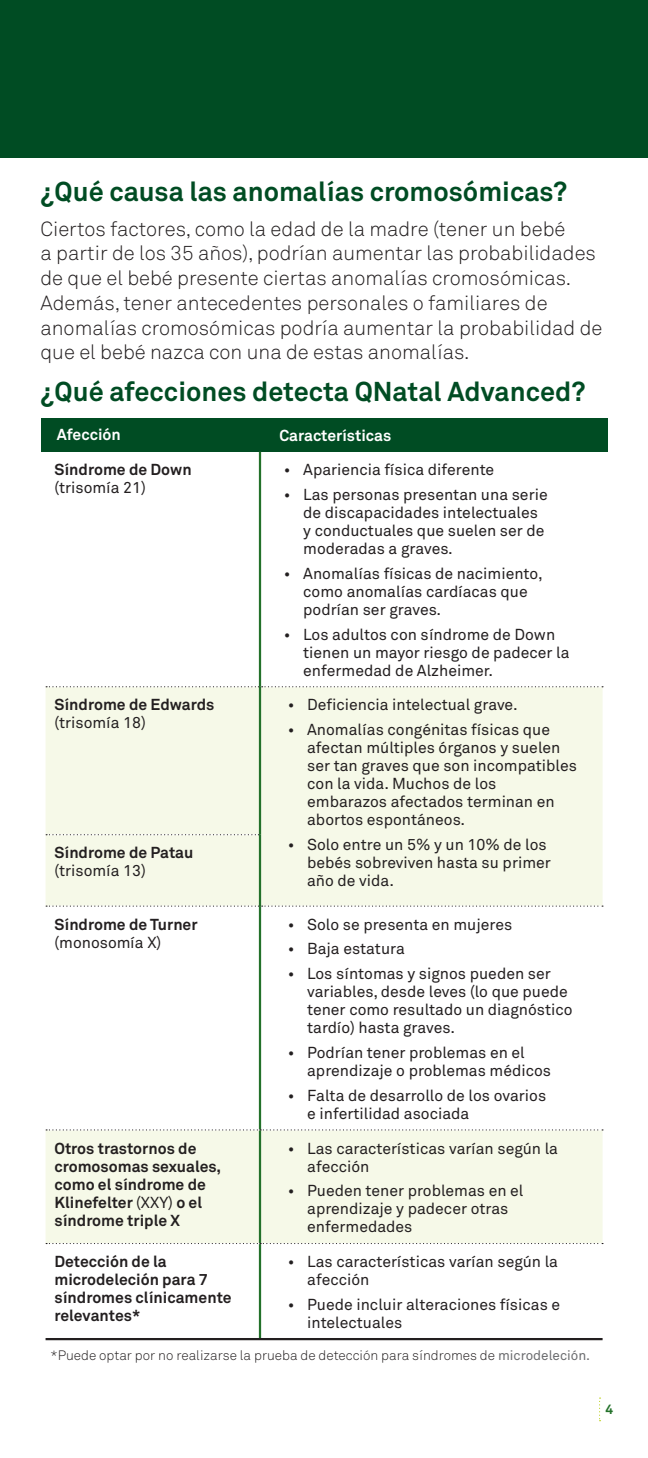
<style>
.page{position:relative;width:648px;height:1458px;background:#fff}
.page>*{position:absolute;margin:0;border:0;box-sizing:border-box;transform-origin:0 0}
.t1{font:700 27px "Akkurat Pro";color:#004c23}
.t2{font:300 20.25px/24.8px "Akkurat Pro";color:#231f20}
.t3{font:15.75px/18px "Akkurat Pro";color:#231f20}
.t4{font:700 15.75px/18px "Akkurat Pro";color:#231f20}
.t5{font:700 15.75px "Akkurat Pro";color:#fff}
.t6{font:300 13.5px "Akkurat Pro";color:#231f20}
.t7{font:700 13.5px "Akkurat Pro";color:#23712a}
.s1{font-weight:400}
.s2{font-weight:400;color:#6c6d70}
</style>
<div class="page">
<div style="left:41px;top:418px;width:567px;height:34px;background:#004c23"></div>
<div style="left:0;top:0;width:648px;height:157px;background:#004c23"></div>
<svg style="left:46px;top:687px;width:557px;height:556px;fill:#f6f9e8"></svg>
<svg style="left:46px;top:686px;width:557px;height:1px"></svg>
<svg style="left:46px;top:834px;width:213px;height:1px"></svg>
<svg style="left:46px;top:906px;width:557px;height:1px"></svg>
<hr style="left:259px;top:452px;width:2px;height:235px;background:#23712a">
<hr style="left:259px;top:687px;width:2px;height:148px;background:#23712a">
<hr style="left:259px;top:835px;width:2px;height:71px;background:#23712a">
<hr style="left:259px;top:906px;width:2px;height:223px;background:#23712a">
<hr style="left:259px;top:1244px;width:2px;height:94px;background:#23712a">
<hr style="left:46px;top:1338px;width:214px;height:2px;background:#231f20">
<hr style="left:260px;top:1338px;width:343px;height:2px;background:#231f20">
<svg style="left:46px;top:1129px;width:557px;height:1px"></svg>
<hr style="left:259px;top:1130px;width:2px;height:113px;background:#23712a">
<svg style="left:46px;top:1243px;width:557px;height:1px"></svg>
<svg style="left:599px;top:1398px;width:2px;height:23px"></svg>
<h1 class="t1" style="left:40px;top:175px;width:528px">¿Qué causa las anomalías cromosómicas?</h1>
<p class="t2" style="left:40px;top:216px;width:564px">Ciertos factores, como la edad de la madre (tener un bebé<br>a partir de los 35 años), podrían aumentar las probabilidades de que el bebé presente ciertas anomalías cromosómicas.<br>Además, tener antecedentes personales o familiares de anomalías cromosómicas podría aumentar la probabilidad de que el bebé nazca con una de estas anomalías.</p>
<h1 class="t1" style="left:40px;top:375px;width:546px">¿Qué afecciones detecta QNatal Advanced?</h1>
<p class="t5" style="left:57px;top:425px;width:66px">Afección</p>
<p class="t5" style="left:279px;top:426px;width:113px">Características</p>
<p class="t4" style="left:54px;top:461px;width:139px">Síndrome de Down</p>
<p class="t3" style="left:54px;top:479px;width:93px">(trisomía 21)</p>
<p class="t4" style="left:54px;top:696px;width:161px">Síndrome de Edwards</p>
<p class="t3" style="left:54px;top:714px;width:93px">(trisomía 18)</p>
<p class="t4" style="left:54px;top:844px;width:140px">Síndrome de Patau</p>
<p class="t3" style="left:54px;top:862px;width:93px">(trisomía 13)</p>
<p class="t4" style="left:54px;top:915px;width:145px">Síndrome de Turner</p>
<p class="t3" style="left:54px;top:933px;width:108px">(monosomía X)</p>
<p class="t3" style="left:284px;top:461px;width:212px">• Apariencia física diferente</p>
<p class="t3" style="left:303px;top:486px;width:246px;text-indent:-19px">• Las personas presentan una serie de discapacidades intelectuales y conductuales que suelen ser de moderadas a graves.</p>
<p class="t3" style="left:303px;top:564px;width:241px;text-indent:-19px">• Anomalías físicas de nacimiento, como anomalías cardíacas que podrían ser graves.</p>
<p class="t3" style="left:303px;top:625px;width:268px;text-indent:-19px">• Los adultos con síndrome de Down tienen un mayor riesgo de padecer la enfermedad de Alzheimer.</p>
<p class="t3" style="left:288px;top:696px;width:231px">• Deficiencia intelectual grave.</p>
<p class="t3" style="left:307px;top:721px;width:271px;text-indent:-19px">• Anomalías congénitas físicas que afectan múltiples órganos y suelen ser tan graves que son incompatibles con la vida. Muchos de los embarazos afectados terminan en abortos espontáneos.</p>
<p class="t3" style="left:307px;top:835px;width:245px;text-indent:-19px">• Solo entre un 5% y un 10% de los bebés sobreviven hasta su primer año de vida.</p>
<p class="t3" style="left:288px;top:915px;width:226px">• Solo se presenta en mujeres</p>
<p class="t3" style="left:288px;top:940px;width:119px">• Baja estatura</p>
<p class="t3" style="left:307px;top:965px;width:267px;text-indent:-19px">• Los síntomas y signos pueden ser variables, desde leves (lo que puede tener como resultado un diagnóstico tardío) hasta graves.</p>
<p class="t3" style="left:307px;top:1044px;width:245px;text-indent:-19px">• Podrían tener problemas en el aprendizaje o problemas médicos</p>
<p class="t3" style="left:307px;top:1086px;width:241px;text-indent:-19px">• Falta de desarrollo de los ovarios e infertilidad asociada</p>
<p class="t4" style="left:54px;top:1139px;width:168px">Otros trastornos de cromosomas sexuales, como el síndrome de<br>Klinefelter <span class="s1">(XXY)</span> o el síndrome triple X</p>
<p class="t3" style="left:307px;top:1139px;width:252px;text-indent:-19px">• Las características varían según la afección</p>
<p class="t3" style="left:307px;top:1182px;width:218px;text-indent:-19px">• Pueden tener problemas en el aprendizaje y padecer otras enfermedades</p>
<p class="t4" style="left:54px;top:1252px;width:179px">Detección de la microdeleción para 7 síndromes clínicamente relevantes*</p>
<p class="t3" style="left:307px;top:1253px;width:252px;text-indent:-19px">• Las características varían según la afección</p>
<p class="t3" style="left:307px;top:1295px;width:254px;text-indent:-19px">• Puede incluir alteraciones físicas e intelectuales</p>
<p class="t6" style="left:51px;top:1347px;width:541px">*Puede optar por no realizarse la prueba de detección para síndromes de <span class="s2">microdeleción.</span></p>
<p class="t7" style="left:606px;top:1400px;width:9px">4</p>
</div>
